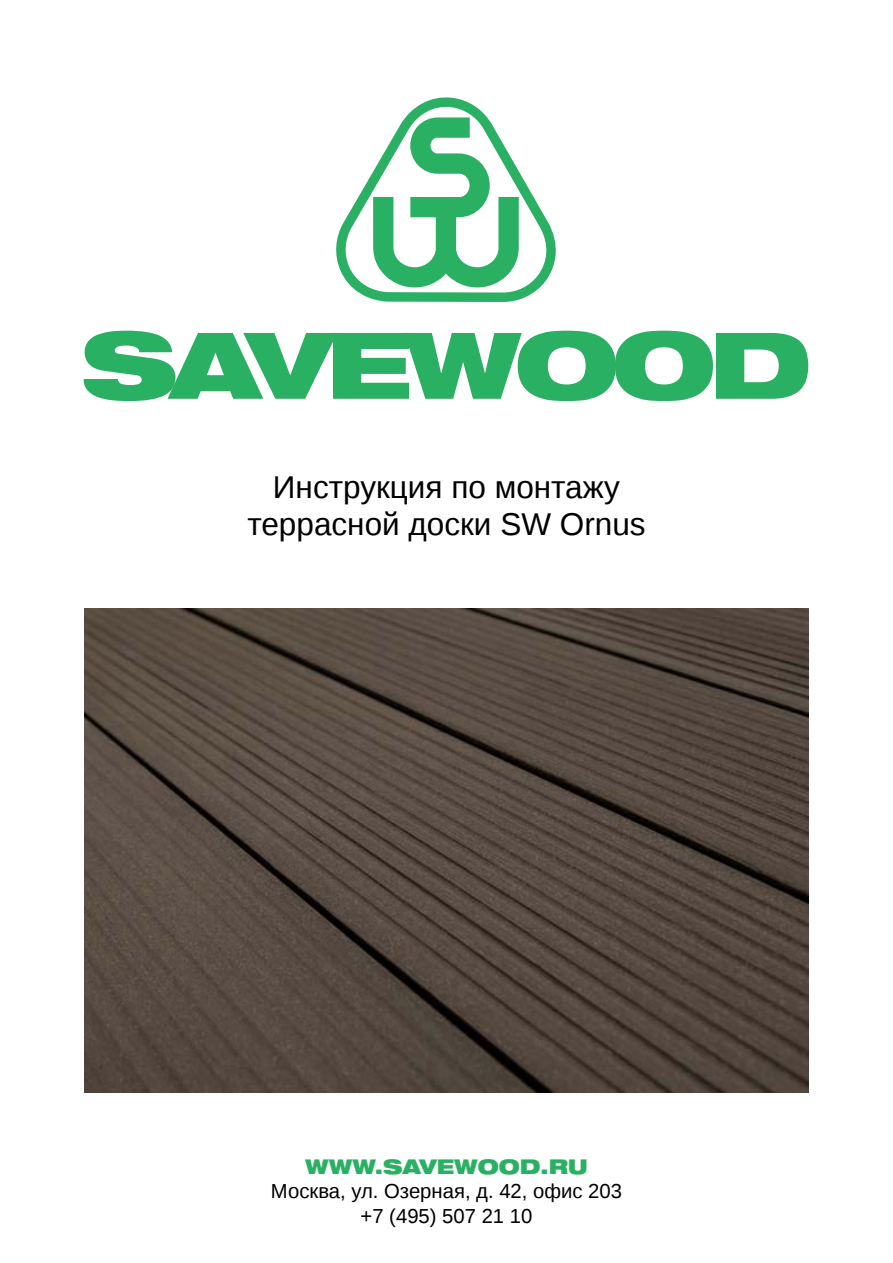
<style>
.page{position:relative;width:893px;height:1263px;background:#fff}
.page>*{position:absolute;margin:0;border:0;box-sizing:border-box;transform-origin:0 0}
.t1{font:31.5px/37.8px "Liberation Sans";color:#000;text-align:center}
.t2{font:20.25px/24.3px "Liberation Sans";color:#000;text-align:center}
.t3{font:900 expanded 20.25px "Helvetica 93";color:#2ab062}
</style>
<div class="page">
<svg style="left:336px;top:97px;width:220px;height:205px"></svg>
<svg style="left:84px;top:331px;width:724px;height:70px"></svg>
<img style="left:84px;top:609px;width:725px;height:483px">
<h1 class="t1" style="left:247px;top:469px;width:400px">Инструкция по монтажу террасной доски SW Ornus</h1>
<p class="t3" style="left:305px;top:1153px;width:284px">WWW.SAVEWOOD.RU</p>
<p class="t2" style="left:271px;top:1180px;width:352px">Москва, ул. Озерная, д. 42, офис 203 +7 (495) 507 21 10</p>
</div>
